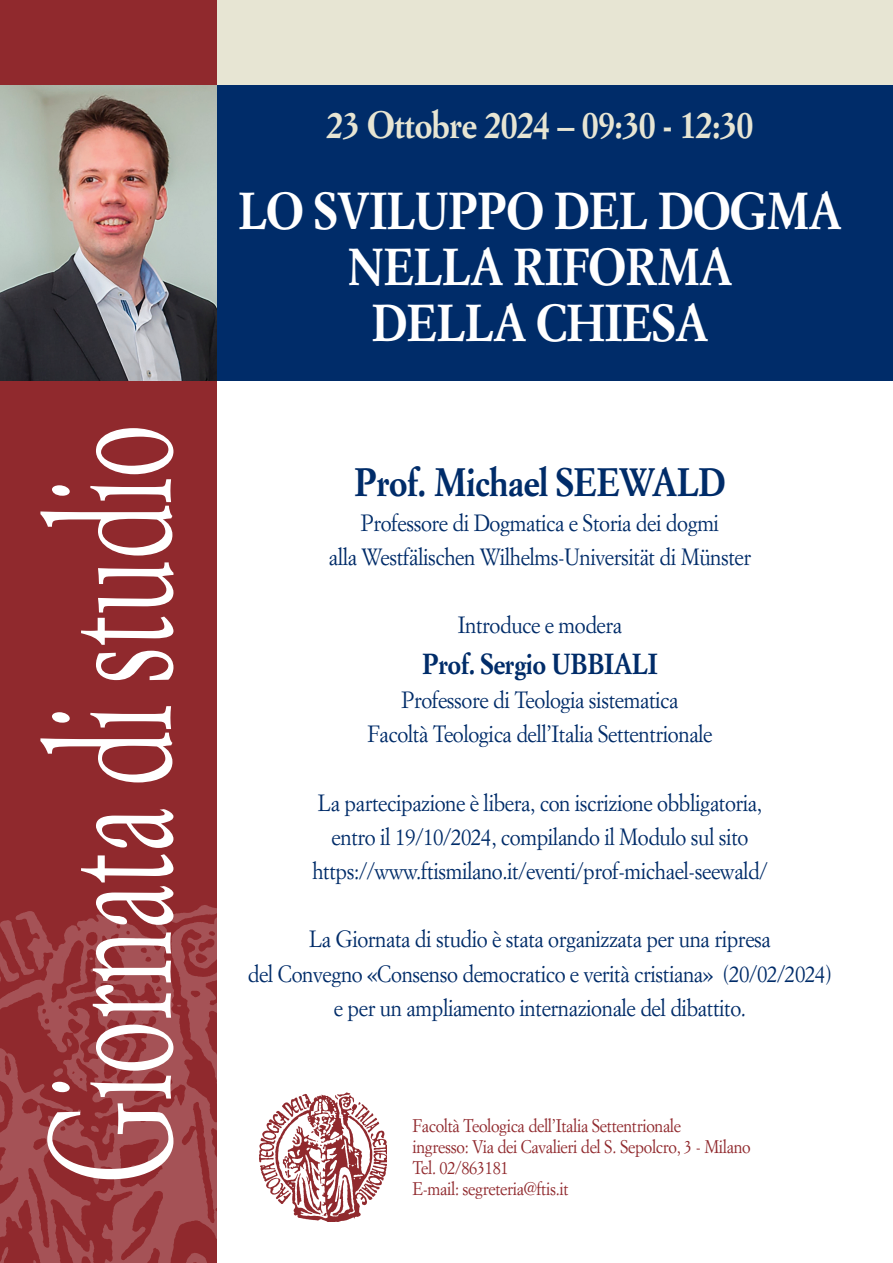
<style>
.page{position:relative;width:893px;height:1263px;background:#fff}
.page>*{position:absolute;margin:0;border:0;box-sizing:border-box;transform-origin:0 0}
.t1{font:169.2px "Simoncini Garamond";color:#fff;scale:.6 1}
.t2{font:700 51px/55.9px "Simoncini Garamond";letter-spacing:-.02em;color:#fff;text-align:center;scale:.91 1}
.t3{font:700 39px "Simoncini Garamond";letter-spacing:-.02em;color:#002c69;scale:.91 1}
.t4{font:700 37.5px "Simoncini Garamond";letter-spacing:-.02em;color:#e7e5d3;scale:.91 1}
.t5{font:700 28.5px "Simoncini Garamond";letter-spacing:-.02em;color:#002c69;scale:.91 1}
.t6{font:23.1px/34.2px "Simoncini Garamond";letter-spacing:-.02em;color:#002c69;text-align:center;scale:.91 1}
.t7{font:18px/21px "Simoncini Garamond";letter-spacing:-.02em;color:#90292d;scale:.91 1}
</style>
<div class="page">
<div style="left:213px;top:0;width:680px;height:98px;background:#e7e5d3"></div>
<div style="left:213px;top:85px;width:680px;height:296px;background:#002c69"></div>
<div style="left:0;top:0;width:217px;height:1263px;background:#90292d"></div>
<img style="left:0;top:85px;width:217px;height:296px">
<img style="left:0;top:905px;width:348px;height:358px">
<img style="left:259px;top:1093px;width:128px;height:129px">
<h1 class="t1" style="left:7px;top:1183px;width:1265px;rotate:-90deg">Giornata di studio</h1>
<h3 class="t4" style="left:327px;top:102px;width:470px">23 Ottobre 2024 – 09:30 - 12:30</h3>
<h2 class="t2" style="left:238px;top:184px;width:665px">LO SVILUPPO DEL DOGMA<br>NELLA RIFORMA<br>DELLA CHIESA</h2>
<h3 class="t3" style="left:354px;top:458px;width:410px">Prof. Michael SEEWALD</h3>
<p class="t6" style="left:329px;top:505px;width:466px">Professore di Dogmatica e Storia dei dogmi<br>alla Westfälischen Wilhelms-Universität di Münster</p>
<p class="t6" style="left:458px;top:607px;width:182px">Introduce e modera</p>
<p class="t5" style="left:422px;top:646px;width:260px">Prof. Sergio UBBIALI</p>
<p class="t6" style="left:367px;top:682px;width:381px">Professore di Teologia sistematica<br>Facoltà Teologica dell’Italia Settentrionale</p>
<p class="t6" style="left:312px;top:785px;width:502px">La partecipazione è libera, con iscrizione obbligatoria, entro il 19/10/2024, compilando il Modulo sul sito https://www.ftismilano.it/eventi/prof-michael-seewald/</p>
<p class="t6" style="left:248px;top:922px;width:644px">La Giornata di studio è stata organizzata per una ripresa<br>del Convegno «Consenso democratico e verità cristiana» (20/02/2024) e per un ampliamento internazionale del dibattito.</p>
<p class="t7" style="left:412px;top:1114px;width:373px">Facoltà Teologica dell’Italia Settentrionale<br>ingresso: Via dei Cavalieri del S. Sepolcro, 3 - Milano Tel. 02/863181<br>E-mail: segreteria@ftis.it</p>
</div>
